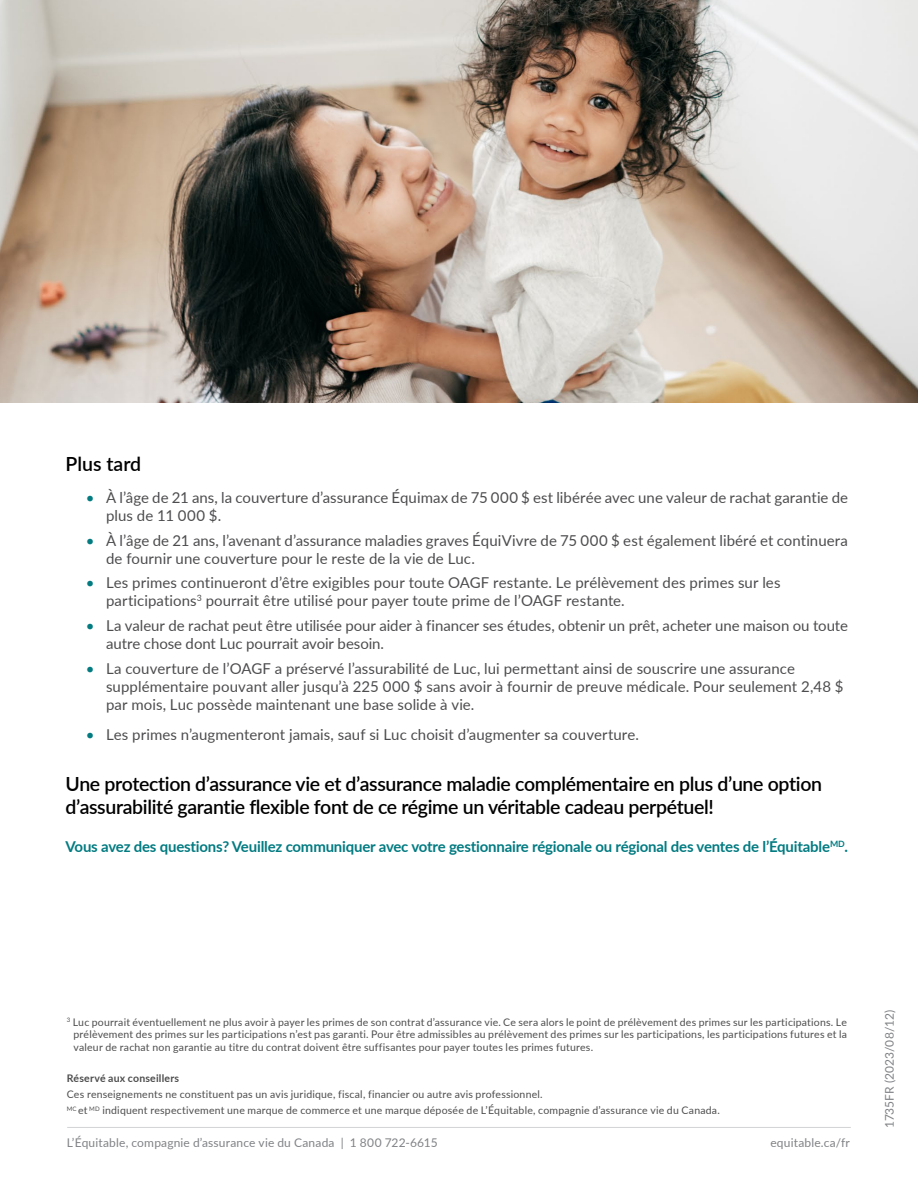
<style>
.page{position:relative;width:918px;height:1188px;background:#fff}
.page>*{position:absolute;margin:0;border:0;box-sizing:border-box;transform-origin:0 0}
.t1{font:600 19.5px/23.4px "Lato";letter-spacing:-.015em;color:#000}
.t2{font:15px/18px "Lato";letter-spacing:.005em;color:#4d4d4f}
.t3{font:700 15px "Lato";letter-spacing:-.015em;color:#027b81}
.t4{font:12px "Lato";letter-spacing:.015em;color:#808285}
.t5{font:10.5px/12.6px "Lato";letter-spacing:.02em;color:#4d4d4e;text-align:justify}
.t6{font:700 10.5px "Lato";letter-spacing:.02em;color:#4d4d4e}
.s1{color:#027b81}
</style>
<div class="page">
<hr style="left:67px;top:1127px;width:784px;height:1px;background:#d1d3d4">
<img style="left:0;top:0;width:918px;height:403px">
<h1 class="t1" style="left:66px;top:452px;width:77px">Plus tard</h1>
<p class="t2" style="left:106px;top:488px;width:744px;text-indent:-20px"><span class="s1">•</span> À l’âge de 21 ans, la couverture d’assurance Équimax de 75 000 $ est libérée avec une valeur de rachat garantie de plus de 11 000 $.</p>
<p class="t2" style="left:106px;top:531px;width:743px;text-indent:-20px"><span class="s1">•</span> À l’âge de 21 ans, l’avenant d’assurance maladies graves ÉquiVivre de 75 000 $ est également libéré et continuera de fournir une couverture pour le reste de la vie de Luc.</p>
<p class="t2" style="left:106px;top:573px;width:676px;text-indent:-20px"><span class="s1">•</span> Les primes continueront d’être exigibles pour toute OAGF restante. Le prélèvement des primes sur les participations<sup>3</sup> pourrait être utilisé pour payer toute prime de l’OAGF restante.</p>
<p class="t2" style="left:106px;top:616px;width:743px;text-indent:-20px"><span class="s1">•</span> La valeur de rachat peut être utilisée pour aider à financer ses études, obtenir un prêt, acheter une maison ou toute autre chose dont Luc pourrait avoir besoin.</p>
<p class="t2" style="left:106px;top:659px;width:739px;text-indent:-20px"><span class="s1">•</span> La couverture de l’OAGF a préservé l’assurabilité de Luc, lui permettant ainsi de souscrire une assurance supplémentaire pouvant aller jusqu’à 225 000 $ sans avoir à fournir de preuve médicale. Pour seulement 2,48 $ par mois, Luc possède maintenant une base solide à vie.</p>
<p class="t2" style="left:86px;top:725px;width:555px"><span class="s1">•</span> Les primes n’augmenteront jamais, sauf si Luc choisit d’augmenter sa couverture.</p>
<h1 class="t1" style="left:66px;top:771px;width:758px">Une protection d’assurance vie et d’assurance maladie complémentaire en plus d’une option d’assurabilité garantie flexible font de ce régime un véritable cadeau perpétuel!</h1>
<p class="t3" style="left:66px;top:836px;width:784px">Vous avez des questions? Veuillez communiquer avec votre gestionnaire régionale ou régional des ventes de l’Équitable<sup>MD</sup>.</p>
<p class="t5" style="left:74px;top:1015px;width:775px;text-indent:-7px"><sup>3</sup> Luc pourrait éventuellement ne plus avoir à payer les primes de son contrat d’assurance vie. Ce sera alors le point de prélèvement des primes sur les participations. Le prélèvement des primes sur les participations n’est pas garanti. Pour être admissibles au prélèvement des primes sur les participations, les participations futures et la valeur de rachat non garantie au titre du contrat doivent être suffisantes pour payer toutes les primes futures.</p>
<p class="t6" style="left:67px;top:1071px;width:114px">Réservé aux conseillers</p>
<p class="t5" style="left:67px;top:1086px;width:655px;line-height:15.9px">Ces renseignements ne constituent pas un avis juridique, fiscal, financier ou autre avis professionnel.<br><sup>MC</sup> et <sup>MD</sup> indiquent respectivement une marque de commerce et une marque déposée de L’Équitable, compagnie d’assurance vie du Canada.</p>
<p class="t4" style="left:67px;top:1134px;width:372px">L’Équitable, compagnie d’assurance vie du Canada | 1 800 722-6615</p>
<p class="t4" style="left:770px;top:1134px;width:81px">equitable.ca/fr</p>
<p class="t4" style="left:881px;top:1128px;width:119px;rotate:-90deg">1735FR (2023/08/12)</p>
</div>
